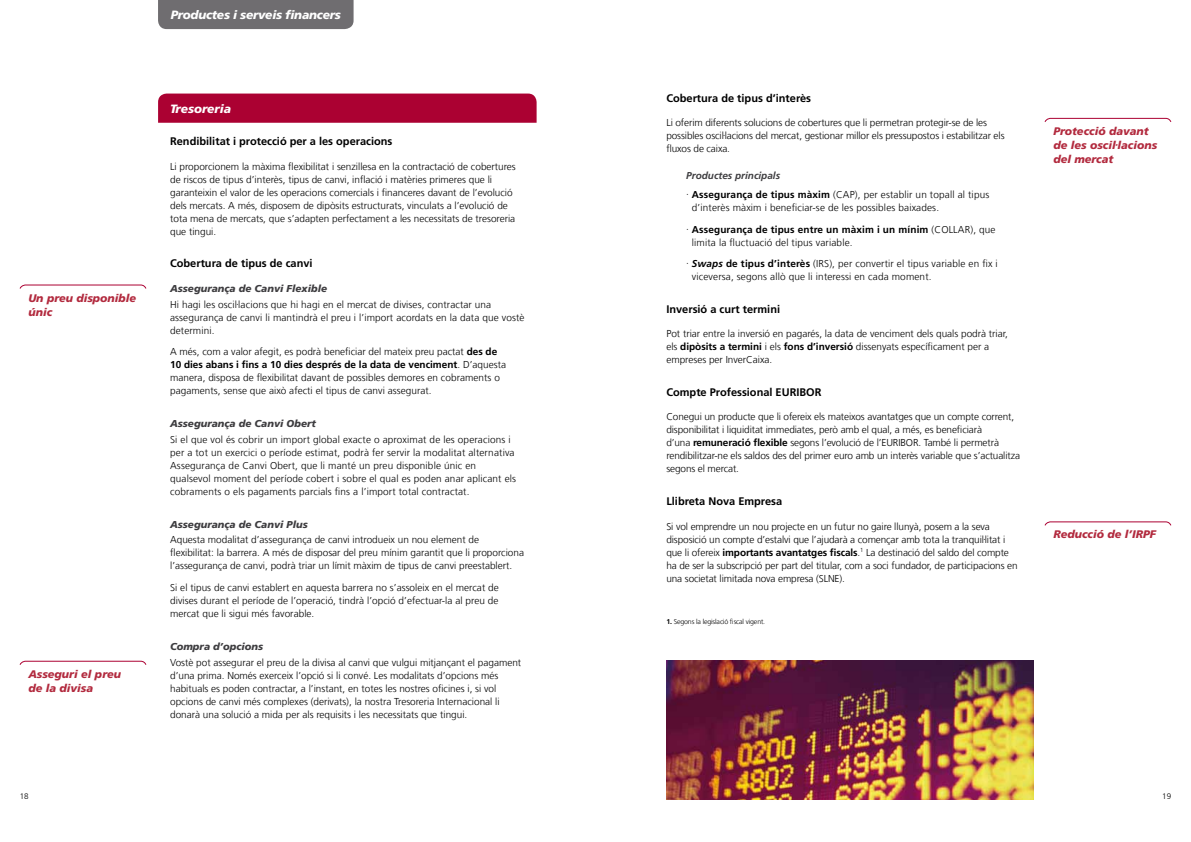
<style>
.page{position:relative;width:1191px;height:842px;background:#fff}
.page>*{position:absolute;margin:0;border:0;box-sizing:border-box;transform-origin:0 0}
.t1{font:italic 900 12px "La Caixa Frutiger";letter-spacing:-.02em;color:#fff}
.t2{font:italic 900 12px "La Caixa Frutiger";color:#fff}
.t3{font:700 11px "La Caixa Frutiger";color:#000}
.t4{font:italic 900 11px/14px "La Caixa Frutiger";color:#b22a3e}
.t5{font:300 10px/13px "La Caixa Frutiger";color:#000}
.t6{font:italic 900 10px "La Caixa Frutiger";color:#3e3d40}
.t7{font:300 8px "La Caixa Frutiger";color:#000}
.t8{font:300 7px "La Caixa Frutiger";letter-spacing:-.02em;color:#000}
.s1{font-weight:700}
.s2{font-weight:700;font-style:italic;color:#3e3d40}
.s3{font-weight:700;font-style:italic}
</style>
<div class="page">
<svg style="left:1044px;top:521px;width:127px;height:5px"></svg>
<svg style="left:1044px;top:118px;width:127px;height:4px"></svg>
<img style="left:666px;top:660px;width:367px;height:139px">
<div style="left:158px;top:94px;width:378px;height:29px;background:#ab0132"></div>
<svg style="left:19px;top:284px;width:128px;height:5px"></svg>
<svg style="left:19px;top:661px;width:128px;height:4px"></svg>
<div style="left:158px;top:0;width:195px;height:29px;background:#6f6d70"></div>
<p class="t1" style="left:171px;top:8px;width:171px">Productes i serveis financers</p>
<p class="t4" style="left:28px;top:291px;width:109px">Un preu disponible únic</p>
<p class="t4" style="left:28px;top:667px;width:94px">Asseguri el preu de la divisa</p>
<p class="t2" style="left:170px;top:101px;width:63px">Tresoreria</p>
<p class="t3" style="left:170px;top:135px;width:224px">Rendibilitat i protecció per a les operacions</p>
<p class="t5" style="left:170px;top:160px;width:347px">Li proporcionem la màxima flexibilitat i senzillesa en la contractació de cobertures de riscos de tipus d’interès, tipus de canvi, inflació i matèries primeres que li garanteixin el valor de les operacions comercials i financeres davant de l’evolució dels mercats. A més, disposem de dipòsits estructurats, vinculats a l’evolució de tota mena de mercats, que s’adapten perfectament a les necessitats de tresoreria que tingui.</p>
<p class="t3" style="left:170px;top:257px;width:144px">Cobertura de tipus de canvi</p>
<p class="t6" style="left:170px;top:282px;width:158px">Assegurança de Canvi Flexible</p>
<p class="t5" style="left:170px;top:298px;width:356px">Hi hagi les oscil·lacions que hi hagi en el mercat de divises, contractar una assegurança de canvi li mantindrà el preu i l’import acordats en la data que vostè determini.</p>
<p class="t5" style="left:170px;top:345px;width:337px">A més, com a valor afegit, es podrà beneficiar del mateix preu pactat <span class="s1">des de 10 dies abans i fins a 10 dies després de la data de venciment</span>. D’aquesta manera, disposa de flexibilitat davant de possibles demores en cobraments o pagaments, sense que això afecti el tipus de canvi assegurat.</p>
<p class="t6" style="left:170px;top:417px;width:147px">Assegurança de Canvi Obert</p>
<p class="t5" style="left:170px;top:433px;width:347px">Si el que vol és cobrir un import global exacte o aproximat de les operacions i per a tot un exercici o període estimat, podrà fer servir la modalitat alternativa Assegurança de Canvi Obert, que li manté un preu disponible únic en qualsevol moment del període cobert i sobre el qual es poden anar aplicant els cobraments o els pagaments parcials fins a l’import total contractat.</p>
<p class="t6" style="left:170px;top:518px;width:139px">Assegurança de Canvi Plus</p>
<p class="t5" style="left:170px;top:533px;width:355px">Aquesta modalitat d’assegurança de canvi introdueix un nou element de flexibilitat: la barrera. A més de disposar del preu mínim garantit que li proporciona l’assegurança de canvi, podrà triar un límit màxim de tipus de canvi preestablert.</p>
<p class="t5" style="left:170px;top:581px;width:330px;text-align:justify">Si el tipus de canvi establert en aquesta barrera no s’assoleix en el mercat de divises durant el període de l’operació, tindrà l’opció d’efectuar-la al preu de mercat que li sigui més favorable.</p>
<p class="t6" style="left:170px;top:640px;width:95px">Compra d’opcions</p>
<p class="t5" style="left:170px;top:656px;width:352px">Vostè pot assegurar el preu de la divisa al canvi que vulgui mitjançant el pagament d’una prima. Només exerceix l’opció si li convé. Les modalitats d’opcions més habituals es poden contractar, a l’instant, en totes les nostres oficines i, si vol opcions de canvi més complexes (derivats), la nostra Tresoreria Internacional li donarà una solució a mida per als requisits i les necessitats que tingui.</p>
<p class="t3" style="left:666px;top:92px;width:146px">Cobertura de tipus d’interès</p>
<p class="t5" style="left:666px;top:116px;width:340px">Li oferim diferents solucions de cobertures que li permetran protegir-se de les possibles oscil·lacions del mercat, gestionar millor els pressupostos i estabilitzar els fluxos de caixa.</p>
<p class="t5" style="left:686px;top:167px;width:304px;line-height:18.7px"><span class="s2">Productes principals<br></span>· <span class="s1">Assegurança de tipus màxim</span> (CAP), per establir un topall al tipus</p>
<p class="t5" style="left:686px;top:197px;width:311px;line-height:21.5px;text-indent:6px">d’interès màxim i beneficiar-se de les possibles baixades.<br>· <span class="s1">Assegurança de tipus entre un màxim i un mínim</span> (COLLAR), que</p>
<p class="t5" style="left:686px;top:231px;width:313px;line-height:21.5px;text-indent:6px">limita la fluctuació del tipus variable.<br>· <span class="s3">Swaps</span> <span class="s1">de tipus d’interès</span> (IRS), per convertir el tipus variable en fix i</p>
<p class="t5" style="left:692px;top:270px;width:241px">viceversa, segons allò que li interessi en cada moment.</p>
<p class="t3" style="left:666px;top:303px;width:115px">Inversió a curt termini</p>
<p class="t5" style="left:666px;top:327px;width:343px">Pot triar entre la inversió en pagarés, la data de venciment dels quals podrà triar, els <span class="s1">dipòsits a termini</span> i els <span class="s1">fons d’inversió</span> dissenyats específicament per a empreses per InverCaixa.</p>
<p class="t3" style="left:666px;top:386px;width:157px">Compte Professional EURIBOR</p>
<p class="t5" style="left:666px;top:410px;width:355px">Conegui un producte que li ofereix els mateixos avantatges que un compte corrent, disponibilitat i liquiditat immediates, però amb el qual, a més, es beneficiarà<br>d’una <span class="s1">remuneració flexible</span> segons l’evolució de l’EURIBOR. També li permetrà rendibilitzar-ne els saldos des del primer euro amb un interès variable que s’actualitza segons el mercat.</p>
<p class="t3" style="left:666px;top:495px;width:117px">Llibreta Nova Empresa</p>
<p class="t5" style="left:666px;top:520px;width:353px">Si vol emprendre un nou projecte en un futur no gaire llunyà, posem a la seva disposició un compte d’estalvi que l’ajudarà a començar amb tota la tranquil·litat i que li ofereix <span class="s1">importants avantatges fiscals</span>.<sup>1</sup> La destinació del saldo del compte ha de ser la subscripció per part del titular, com a soci fundador, de participacions en una societat limitada nova empresa (SLNE).</p>
<p class="t8" style="left:666px;top:617px;width:100px"><span class="s1">1.</span> Segons la legislació fiscal vigent.</p>
<p class="t4" style="left:1053px;top:124px;width:105px">Protecció davant de les oscil·lacions del mercat</p>
<p class="t4" style="left:1053px;top:527px;width:104px">Reducció de l’IRPF</p>
<p class="t7" style="left:20px;top:792px;width:10px">18</p>
<p class="t7" style="left:1162px;top:792px;width:10px">19</p>
</div>
